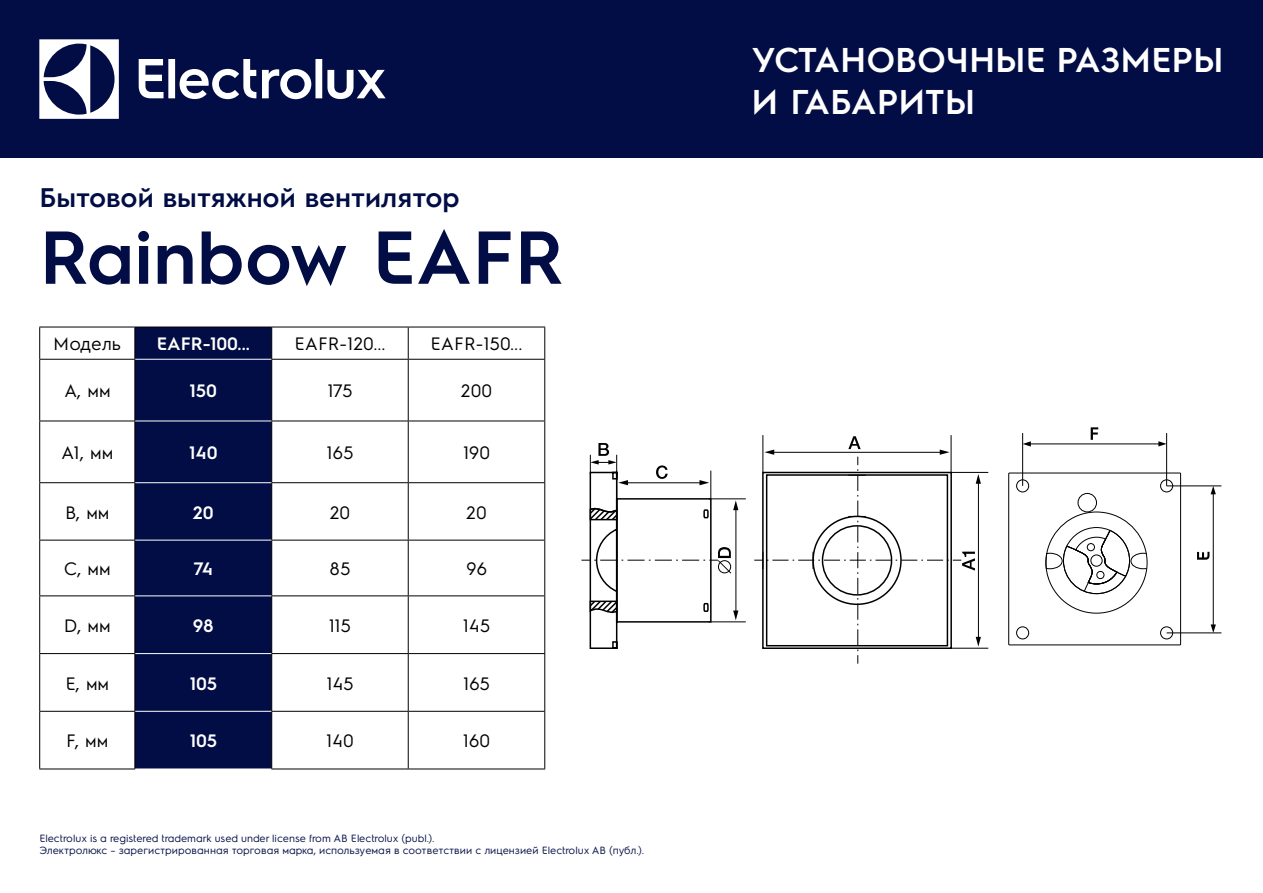
<style>
.page{position:relative;width:1263px;height:893px;background:#fff}
.page>*{position:absolute;margin:0;border:0;box-sizing:border-box;transform-origin:0 0}
.t1{font:75px "Electrolux Sans Sem Bd";color:#010d44}
.t2{font:34.5px/41.4px "Electrolux Sans Sem Bd";color:#fff}
.t3{font:27px "Electrolux Sans Sem Bd";color:#010d44}
.t4{font:18px "Electrolux Sans";color:#000}
.t5{font:18px "Electrolux Sans Sem Bd";letter-spacing:-.005em;color:#fff}
.t6{font:10.5px/11.6px "Electrolux Sans";color:#010d44}
</style>
<div class="page">
<div style="left:0;top:0;width:1263px;height:158px;background:#010d44"></div>
<svg style="left:39px;top:39px;width:80px;height:80px"></svg>
<svg style="left:139px;top:59px;width:117px;height:40px"></svg>
<svg style="left:262px;top:59px;width:124px;height:40px"></svg>
<svg style="left:40px;top:328px;width:504px;height:441px"></svg>
<div style="left:135px;top:328px;width:136px;height:441px;background:#010d44"></div>
<hr style="left:39px;top:327px;width:96px;height:1px;background:#000">
<hr style="left:39px;top:327px;width:1px;height:32px;background:#000">
<hr style="left:134px;top:327px;width:1px;height:32px;background:#000">
<hr style="left:272px;top:327px;width:136px;height:1px;background:#000">
<hr style="left:271px;top:327px;width:1px;height:32px;background:#000">
<hr style="left:408px;top:327px;width:137px;height:1px;background:#000">
<hr style="left:408px;top:327px;width:1px;height:32px;background:#000">
<hr style="left:544px;top:327px;width:1px;height:32px;background:#000">
<hr style="left:39px;top:359px;width:96px;height:1px;background:#000">
<hr style="left:39px;top:360px;width:1px;height:61px;background:#000">
<hr style="left:134px;top:360px;width:1px;height:61px;background:#000">
<hr style="left:271px;top:359px;width:137px;height:1px;background:#000">
<hr style="left:271px;top:360px;width:1px;height:61px;background:#000">
<hr style="left:408px;top:359px;width:137px;height:1px;background:#000">
<hr style="left:408px;top:360px;width:1px;height:61px;background:#000">
<hr style="left:544px;top:360px;width:1px;height:61px;background:#000">
<hr style="left:39px;top:421px;width:96px;height:1px;background:#000">
<hr style="left:39px;top:421px;width:1px;height:61px;background:#000">
<hr style="left:134px;top:421px;width:1px;height:61px;background:#000">
<hr style="left:271px;top:421px;width:137px;height:1px;background:#000">
<hr style="left:271px;top:421px;width:1px;height:61px;background:#000">
<hr style="left:408px;top:421px;width:137px;height:1px;background:#000">
<hr style="left:408px;top:421px;width:1px;height:61px;background:#000">
<hr style="left:544px;top:421px;width:1px;height:61px;background:#000">
<hr style="left:39px;top:482px;width:96px;height:1px;background:#000">
<hr style="left:39px;top:483px;width:1px;height:57px;background:#000">
<hr style="left:134px;top:483px;width:1px;height:57px;background:#000">
<hr style="left:271px;top:482px;width:137px;height:1px;background:#000">
<hr style="left:271px;top:483px;width:1px;height:57px;background:#000">
<hr style="left:408px;top:482px;width:137px;height:1px;background:#000">
<hr style="left:408px;top:483px;width:1px;height:57px;background:#000">
<hr style="left:544px;top:483px;width:1px;height:57px;background:#000">
<hr style="left:39px;top:540px;width:96px;height:1px;background:#000">
<hr style="left:39px;top:540px;width:1px;height:55px;background:#000">
<hr style="left:134px;top:540px;width:1px;height:55px;background:#000">
<hr style="left:271px;top:540px;width:137px;height:1px;background:#000">
<hr style="left:271px;top:540px;width:1px;height:55px;background:#000">
<hr style="left:408px;top:540px;width:137px;height:1px;background:#000">
<hr style="left:408px;top:540px;width:1px;height:55px;background:#000">
<hr style="left:544px;top:540px;width:1px;height:55px;background:#000">
<hr style="left:39px;top:595px;width:96px;height:1px;background:#000">
<hr style="left:39px;top:596px;width:1px;height:57px;background:#000">
<hr style="left:134px;top:596px;width:1px;height:57px;background:#000">
<hr style="left:271px;top:595px;width:137px;height:1px;background:#000">
<hr style="left:271px;top:596px;width:1px;height:57px;background:#000">
<hr style="left:408px;top:595px;width:137px;height:1px;background:#000">
<hr style="left:408px;top:596px;width:1px;height:57px;background:#000">
<hr style="left:544px;top:596px;width:1px;height:57px;background:#000">
<hr style="left:39px;top:653px;width:96px;height:1px;background:#000">
<hr style="left:39px;top:654px;width:1px;height:57px;background:#000">
<hr style="left:134px;top:654px;width:1px;height:57px;background:#000">
<hr style="left:271px;top:653px;width:137px;height:1px;background:#000">
<hr style="left:271px;top:654px;width:1px;height:57px;background:#000">
<hr style="left:408px;top:653px;width:137px;height:1px;background:#000">
<hr style="left:408px;top:654px;width:1px;height:57px;background:#000">
<hr style="left:544px;top:654px;width:1px;height:57px;background:#000">
<hr style="left:39px;top:711px;width:96px;height:1px;background:#000">
<hr style="left:39px;top:712px;width:1px;height:57px;background:#000">
<hr style="left:134px;top:712px;width:1px;height:57px;background:#000">
<hr style="left:271px;top:711px;width:137px;height:1px;background:#000">
<hr style="left:271px;top:712px;width:1px;height:57px;background:#000">
<hr style="left:408px;top:711px;width:137px;height:1px;background:#000">
<hr style="left:408px;top:712px;width:1px;height:57px;background:#000">
<hr style="left:544px;top:712px;width:1px;height:57px;background:#000">
<hr style="left:39px;top:769px;width:96px;height:1px;background:#000">
<hr style="left:271px;top:769px;width:137px;height:1px;background:#000">
<hr style="left:408px;top:769px;width:137px;height:1px;background:#000">
<hr style="left:135px;top:359px;width:136px;height:1px;background:#fff">
<hr style="left:135px;top:421px;width:136px;height:1px;background:#fff">
<hr style="left:135px;top:482px;width:136px;height:1px;background:#fff">
<hr style="left:135px;top:540px;width:136px;height:1px;background:#fff">
<hr style="left:135px;top:595px;width:136px;height:1px;background:#fff">
<hr style="left:135px;top:653px;width:136px;height:1px;background:#fff">
<hr style="left:135px;top:711px;width:136px;height:1px;background:#fff">
<hr style="left:135px;top:327px;width:137px;height:1px;background:#000">
<svg style="left:656px;top:465px;width:12px;height:6px"></svg>
<svg style="left:589px;top:471px;width:157px;height:178px"></svg>
<hr style="left:951px;top:435px;width:1px;height:37px;background:#000">
<hr style="left:762px;top:435px;width:1px;height:37px;background:#000">
<hr style="left:951px;top:648px;width:37px;height:1px;background:#000">
<hr style="left:951px;top:472px;width:37px;height:1px;background:#000">
<hr style="left:626px;top:482px;width:75px;height:1px;background:#000">
<svg style="left:590px;top:443px;width:38px;height:55px"></svg>
<svg style="left:699px;top:471px;width:12px;height:27px"></svg>
<hr style="left:735px;top:508px;width:1px;height:104px;background:#000">
<svg style="left:733px;top:610px;width:5px;height:10px"></svg>
<svg style="left:733px;top:500px;width:5px;height:10px"></svg>
<hr style="left:709px;top:498px;width:37px;height:1px;background:#000">
<hr style="left:709px;top:621px;width:37px;height:1px;background:#000">
<svg style="left:589px;top:505px;width:29px;height:16px"></svg>
<svg style="left:589px;top:600px;width:29px;height:16px"></svg>
<svg style="left:581px;top:547px;width:150px;height:26px"></svg>
<svg style="left:754px;top:436px;width:227px;height:228px"></svg>
<div style="left:1078px;top:493px;width:19px;height:19px;border:1px solid #000;border-radius:50%"></div>
<div style="left:1016px;top:479px;width:13px;height:13px;border:1px solid #000;border-radius:50%"></div>
<div style="left:1160px;top:479px;width:13px;height:13px;border:1px solid #000;border-radius:50%"></div>
<div style="left:1016px;top:626px;width:13px;height:13px;border:1px solid #000;border-radius:50%"></div>
<div style="left:1160px;top:626px;width:13px;height:13px;border:1px solid #000;border-radius:50%"></div>
<svg style="left:1045px;top:511px;width:103px;height:103px"></svg>
<hr style="left:1029px;top:444px;width:131px;height:1px;background:#000">
<hr style="left:1022px;top:433px;width:1px;height:53px;background:#000">
<svg style="left:1158px;top:441px;width:8px;height:5px"></svg>
<svg style="left:1023px;top:441px;width:8px;height:6px"></svg>
<hr style="left:1213px;top:493px;width:1px;height:133px;background:#000">
<hr style="left:1166px;top:433px;width:1px;height:53px;background:#000">
<svg style="left:1210px;top:487px;width:6px;height:7px"></svg>
<svg style="left:1211px;top:624px;width:5px;height:9px"></svg>
<hr style="left:1166px;top:633px;width:55px;height:1px;background:#000">
<hr style="left:1166px;top:486px;width:55px;height:1px;background:#000">
<div style="left:1008px;top:473px;width:173px;height:172px;border:1px solid #000"></div>
<svg style="left:1091px;top:427px;width:7px;height:13px"></svg>
<svg style="left:1197px;top:552px;width:12px;height:8px"></svg>
<h3 class="t3" style="left:39px;top:178px;width:422px">Бытовой вытяжной вентилятор</h3>
<h1 class="t1" style="left:39px;top:205px;width:526px">Rainbow EAFR</h1>
<h3 class="t4" style="left:53px;top:331px;width:70px">Модель</h3>
<h3 class="t5" style="left:157px;top:331px;width:95px">EAFR-100...</h3>
<h3 class="t4" style="left:294px;top:331px;width:93px">EAFR-120...</h3>
<h3 class="t4" style="left:431px;top:331px;width:93px">EAFR-150...</h3>
<h3 class="t4" style="left:64px;top:378px;width:48px">A, мм</h3>
<h3 class="t5" style="left:189px;top:378px;width:29px">150</h3>
<h3 class="t4" style="left:327px;top:378px;width:27px">175</h3>
<h3 class="t4" style="left:461px;top:378px;width:33px">200</h3>
<h3 class="t4" style="left:61px;top:440px;width:54px">A1, мм</h3>
<h3 class="t5" style="left:189px;top:440px;width:30px">140</h3>
<h3 class="t4" style="left:326px;top:440px;width:29px">165</h3>
<h3 class="t4" style="left:463px;top:440px;width:28px">190</h3>
<h3 class="t4" style="left:65px;top:500px;width:46px">B, мм</h3>
<h3 class="t5" style="left:193px;top:500px;width:22px">20</h3>
<h3 class="t4" style="left:330px;top:500px;width:22px">20</h3>
<h3 class="t4" style="left:466px;top:500px;width:22px">20</h3>
<h3 class="t4" style="left:64px;top:556px;width:48px">C, мм</h3>
<h3 class="t5" style="left:194px;top:556px;width:21px">74</h3>
<h3 class="t4" style="left:329px;top:556px;width:23px">85</h3>
<h3 class="t4" style="left:466px;top:556px;width:22px">96</h3>
<h3 class="t4" style="left:64px;top:613px;width:49px">D, мм</h3>
<h3 class="t5" style="left:193px;top:613px;width:23px">98</h3>
<h3 class="t4" style="left:329px;top:613px;width:24px">115</h3>
<h3 class="t4" style="left:463px;top:613px;width:29px">145</h3>
<h3 class="t4" style="left:65px;top:671px;width:45px">E, мм</h3>
<h3 class="t5" style="left:190px;top:671px;width:29px">105</h3>
<h3 class="t4" style="left:326px;top:671px;width:29px">145</h3>
<h3 class="t4" style="left:463px;top:671px;width:29px">165</h3>
<h3 class="t4" style="left:66px;top:728px;width:44px">F, мм</h3>
<h3 class="t5" style="left:190px;top:728px;width:29px">105</h3>
<h3 class="t4" style="left:326px;top:728px;width:29px">140</h3>
<h3 class="t4" style="left:463px;top:728px;width:29px">160</h3>
<p class="t6" style="left:39px;top:832px;width:606px">Electrolux is a registered trademark used under license from AB Electrolux (publ.).<br>Электролюкс – зарегистрированная торговая марка, используемая в соответствии с лицензией Electrolux AB (публ.).</p>
<h2 class="t2" style="left:752px;top:37px;width:473px">УСТАНОВОЧНЫЕ РАЗМЕРЫ<br>И ГАБАРИТЫ</h2>
</div>
